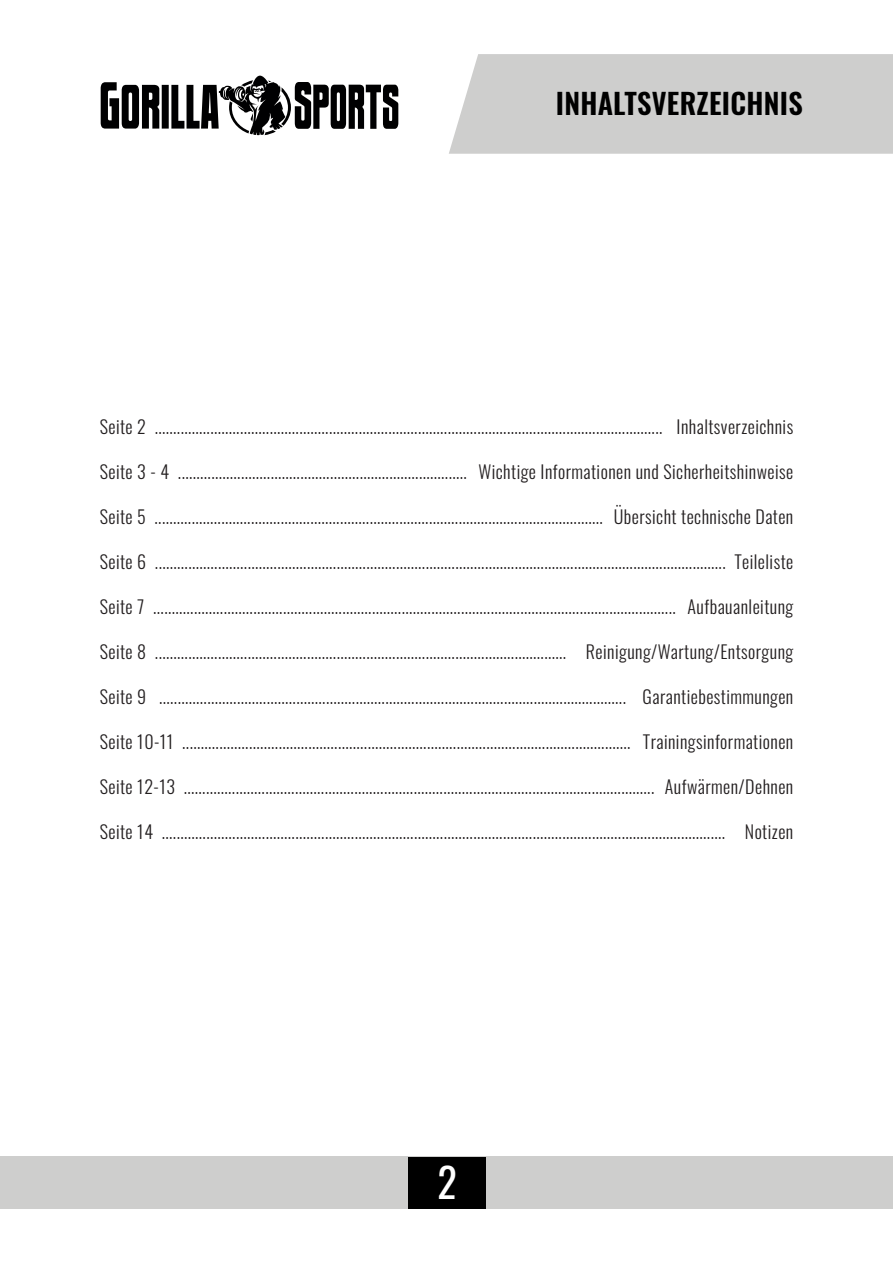
<style>
.page{position:relative;width:893px;height:1263px;background:#fff}
.page>*{position:absolute;margin:0;border:0;box-sizing:border-box;transform-origin:0 0}
.t1{font:40.5px "Oswald";color:#fff}
.t2{font:600 28.5px "Oswald";letter-spacing:.01em;color:#000}
.t3{font:300 18px "Oswald";letter-spacing:.025em;color:#231f20}
</style>
<div class="page">
<div style="left:449px;top:54px;width:444px;height:100px;background:#cececd"></div>
<div style="left:0;top:1156px;width:893px;height:53px;background:#cececd"></div>
<div style="left:409px;top:1157px;width:77px;height:51px;background:#000"></div>
<svg style="left:101px;top:76px;width:297px;height:59px"></svg>
<p class="t2" style="left:556px;top:78px;width:248px">INHALTSVERZEICHNIS</p>
<p class="t3" style="left:100px;top:410px;width:564px">Seite 2 .........................................................................................................................................</p>
<p class="t3" style="left:100px;top:455px;width:369px">Seite 3 - 4 ..............................................................................</p>
<p class="t3" style="left:100px;top:500px;width:505px">Seite 5 .........................................................................................................................</p>
<p class="t3" style="left:100px;top:545px;width:627px">Seite 6 ..........................................................................................................................................................</p>
<p class="t3" style="left:100px;top:590px;width:577px">Seite 7 .............................................................................................................................................</p>
<p class="t3" style="left:100px;top:635px;width:468px">Seite 8 ...............................................................................................................</p>
<p class="t3" style="left:100px;top:680px;width:528px">Seite 9 ..............................................................................................................................</p>
<p class="t3" style="left:100px;top:725px;width:532px">Seite 10-11 .........................................................................................................................</p>
<p class="t3" style="left:100px;top:770px;width:556px">Seite 12-13 ...............................................................................................................................</p>
<p class="t3" style="left:100px;top:815px;width:627px">Seite 14 ........................................................................................................................................................</p>
<p class="t3" style="left:677px;top:410px;width:118px">Inhaltsverzeichnis</p>
<p class="t3" style="left:478px;top:455px;width:316px">Wichtige Informationen und Sicherheitshinweise</p>
<p class="t3" style="left:614px;top:500px;width:181px">Übersicht technische Daten</p>
<p class="t3" style="left:734px;top:545px;width:60px">Teileliste</p>
<p class="t3" style="left:688px;top:590px;width:107px">Aufbauanleitung</p>
<p class="t3" style="left:586px;top:635px;width:209px">Reinigung/Wartung/Entsorgung</p>
<p class="t3" style="left:643px;top:680px;width:152px">Garantiebestimmungen</p>
<p class="t3" style="left:643px;top:725px;width:152px">Trainingsinformationen</p>
<p class="t3" style="left:665px;top:770px;width:130px">Aufwärmen/Dehnen</p>
<p class="t3" style="left:745px;top:815px;width:50px">Notizen</p>
<p class="t1" style="left:438px;top:1147px;width:21px">2</p>
</div>
